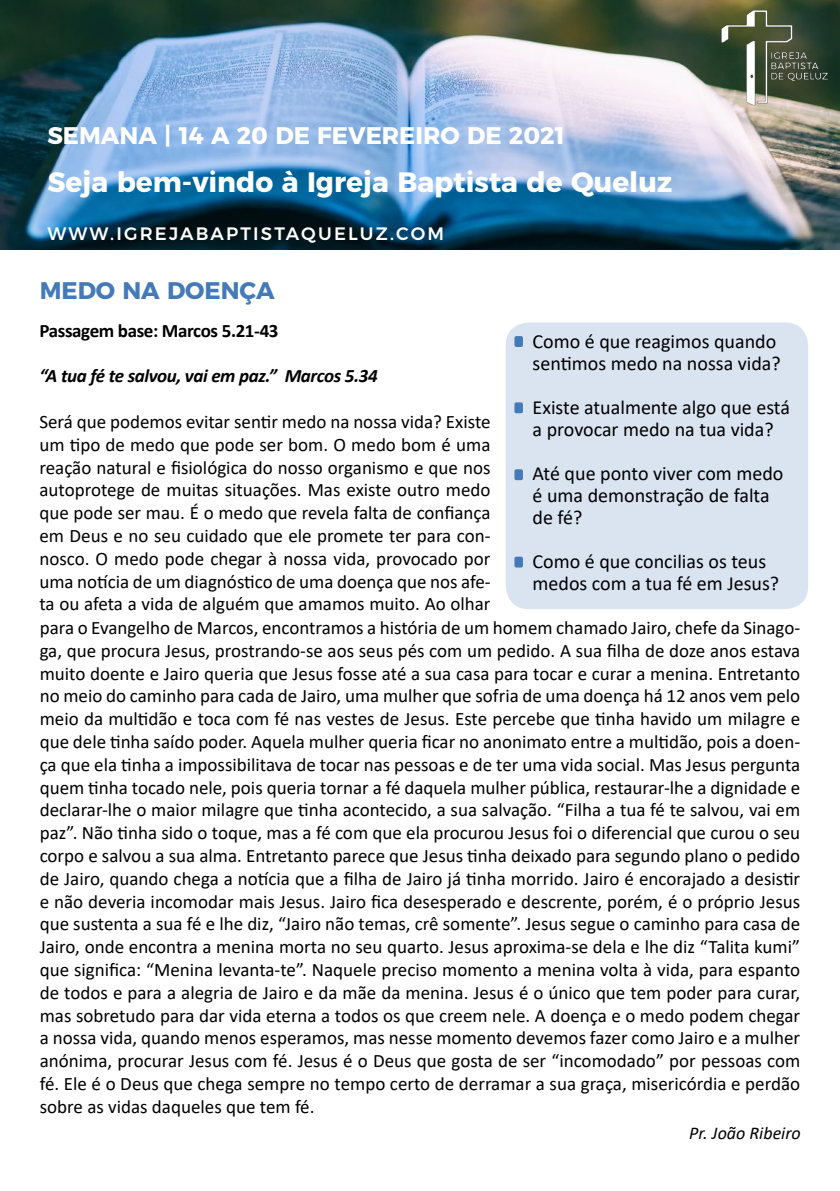
<style>
.page{position:relative;width:840px;height:1191px;background:#fff}
.page>*{position:absolute;margin:0;border:0;box-sizing:border-box;transform-origin:0 0}
.t1{font:700 28px "Montserrat";color:#fff}
.t2{font:700 24px "Montserrat";color:#fff}
.t3{font:700 24px "Montserrat";color:#457ab8}
.t4{font:20px/22px "Calibri";color:#000}
.t5{font:19px/22.8px "Calibri";color:#000;text-align:justify}
.t6{font:italic 700 19px "Calibri";letter-spacing:-.02em;color:#000}
.t7{font:700 19px "Calibri";letter-spacing:-.02em;color:#000}
.t8{font:500 18px "Montserrat";letter-spacing:.12em;color:#fff}
.t9{font:italic 18px "Calibri";color:#000}
</style>
<div class="page">
<img style="left:0;top:0;width:839px;height:250px">
<div style="left:504px;top:321px;width:304px;height:289px;background:#dae4f1;border-radius:24px"></div>
<div style="left:503px;top:320px;width:306px;height:291px;border:2px solid #fff;border-radius:24px"></div>
<div style="left:514px;top:469px;width:8px;height:11px;background:#457ab8;border-radius:2px"></div>
<div style="left:514px;top:556px;width:8px;height:11px;background:#457ab8;border-radius:2px"></div>
<div style="left:514px;top:402px;width:8px;height:11px;background:#457ab8;border-radius:2px"></div>
<div style="left:514px;top:336px;width:8px;height:11px;background:#457ab8;border-radius:2px"></div>
<img style="left:714px;top:6px;width:125px;height:103px">
<p class="t2" style="left:47px;top:116px;width:518px">SEMANA | 14 A 20 DE FEVEREIRO DE 2021</p>
<h1 class="t1" style="left:47px;top:159px;width:626px">SEJA BEM-VINDO À IGREJA BAPTISTA DE QUELUZ</h1>
<p class="t8" style="left:47px;top:219px;width:398px">WWW.IGREJABAPTISTAQUELUZ.COM</p>
<p class="t3" style="left:40px;top:270px;width:236px">MEDO NA DOENÇA</p>
<p class="t7" style="left:39px;top:317px;width:240px">Passagem base: Marcos 5.21-43</p>
<p class="t6" style="left:39px;top:362px;width:339px">“A tua fé te salvou, vai em paz.” Marcos 5.34</p>
<p class="t5" style="left:39px;top:410px;width:452px">Será que podemos evitar sentir medo na nossa vida? Existe um tipo de medo que pode ser bom. O medo bom é uma reação natural e fisiológica do nosso organismo e que nos autoprotege de muitas situações. Mas existe outro medo que pode ser mau. É o medo que revela falta de confiança em Deus e no seu cuidado que ele promete ter para con&shy;nosco. O medo pode chegar à nossa vida, provocado por uma notícia de um diagnóstico de uma doença que nos afe&shy;ta ou afeta a vida de alguém que amamos muito. Ao olhar</p>
<p class="t4" style="left:532px;top:330px;width:249px">Como é que reagimos quando sentimos medo na nossa vida?</p>
<p class="t4" style="left:532px;top:396px;width:259px">Existe atualmente algo que está a provocar medo na tua vida?</p>
<p class="t4" style="left:532px;top:462px;width:252px">Até que ponto viver com medo é uma demonstração de falta de fé?</p>
<p class="t4" style="left:532px;top:550px;width:248px">Como é que concilias os teus medos com a tua fé em Jesus?</p>
<p class="t5" style="left:40px;top:616px;width:761px">para o Evangelho de Marcos, encontramos a história de um homem chamado Jairo, chefe da Sinago&shy;ga, que procura Jesus, prostrando-se aos seus pés com um pedido. A sua filha de doze anos estava muito doente e Jairo queria que Jesus fosse até a sua casa para tocar e curar a menina. Entretanto no meio do caminho para cada de Jairo, uma mulher que sofria de uma doença há 12 anos vem pelo meio da multidão e toca com fé nas vestes de Jesus. Este percebe que tinha havido um milagre e que dele tinha saído poder. Aquela mulher queria ficar no anonimato entre a multidão, pois a doen&shy;ça que ela tinha a impossibilitava de tocar nas pessoas e de ter uma vida social. Mas Jesus pergunta quem tinha tocado nele, pois queria tornar a fé daquela mulher pública, restaurar-lhe a dignidade e declarar-lhe o maior milagre que tinha acontecido, a sua salvação. “Filha a tua fé te salvou, vai em paz”. Não tinha sido o toque, mas a fé com que ela procurou Jesus foi o diferencial que curou o seu corpo e salvou a sua alma. Entretanto parece que Jesus tinha deixado para segundo plano o pedido de Jairo, quando chega a notícia que a filha de Jairo já tinha morrido. Jairo é encorajado a desistir e não deveria incomodar mais Jesus. Jairo fica desesperado e descrente, porém, é o próprio Jesus que sustenta a sua fé e lhe diz, “Jairo não temas, crê somente”. Jesus segue o caminho para casa de Jairo, onde encontra a menina morta no seu quarto. Jesus aproxima-se dela e lhe diz “Talita kumi” que significa: “Menina levanta-te”. Naquele preciso momento a menina volta à vida, para espanto de todos e para a alegria de Jairo e da mãe da menina. Jesus é o único que tem poder para curar, mas sobretudo para dar vida eterna a todos os que creem nele. A doença e o medo podem chegar a nossa vida, quando menos esperamos, mas nesse momento devemos fazer como Jairo e a mulher anónima, procurar Jesus com fé. Jesus é o Deus que gosta de ser “incomodado” por pessoas com fé. Ele é o Deus que chega sempre no tempo certo de derramar a sua graça, misericórdia e perdão sobre as vidas daqueles que tem fé.</p>
<p class="t9" style="left:689px;top:1120px;width:113px">Pr. João Ribeiro</p>
</div>
